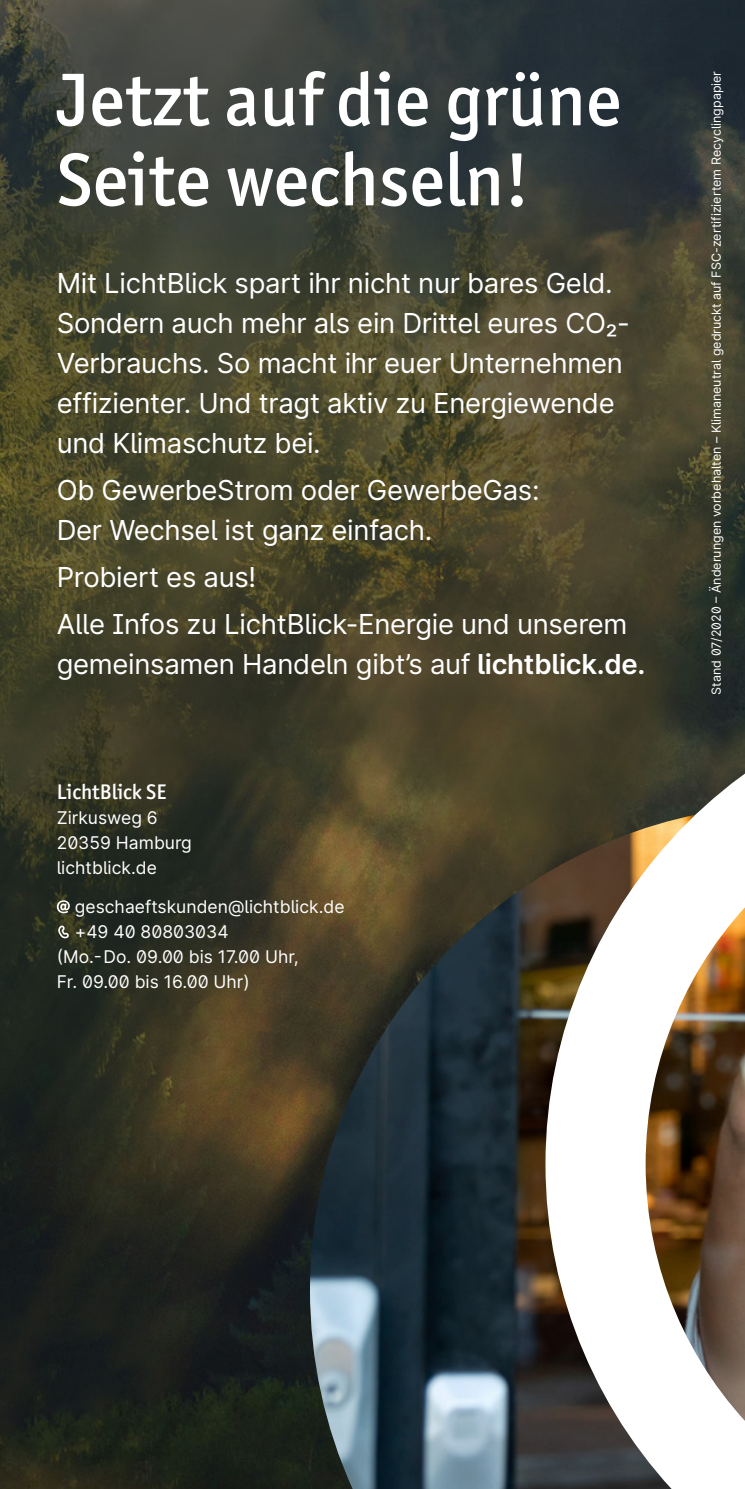
<style>
.page{position:relative;width:745px;height:1489px;background:#fff}
.page>*{position:absolute;margin:0;border:0;box-sizing:border-box;transform-origin:0 0}
.t1{font:500 75px/80px "Officina Sans ITC Std";color:#fff}
.t2{font:27.5px/40px "Inter";letter-spacing:-.01em;color:#fff}
.t3{font:500 21.25px "Officina Sans ITC Std";color:#fff}
.t4{font:17.5px/25px "Inter";color:#fff}
.t5{font:12.5px "Inter";color:#fff}
.s1{font-weight:600}
</style>
<div class="page">
<img style="left:0;top:0;width:744px;height:1488px">
<svg style="left:57px;top:900px;width:13px;height:13px"></svg>
<svg style="left:58px;top:925px;width:11px;height:13px"></svg>
<img style="left:310px;top:807px;width:235px;height:681px">
<svg style="left:545px;top:680px;width:199px;height:808px"></svg>
<p class="t1" style="left:57px;top:60px;width:565px">Jetzt auf die grüne<br>Seite wechseln!</p>
<p class="t5" style="left:706px;top:694px;width:625px;rotate:-90deg">Stand 07/2020 – Änderungen vorbehalten – Klimaneutral gedruckt auf FSC-zertifiziertem Recyclingpapier</p>
<p class="t2" style="left:57px;top:262px;width:574px">Mit LichtBlick spart ihr nicht nur bares Geld.<br>Sondern auch mehr als ein Drittel eures CO₂- Verbrauchs. So macht ihr euer Unternehmen effizienter. Und tragt aktiv zu Energiewende und Klimaschutz bei.</p>
<p class="t2" style="left:57px;top:469px;width:484px">Ob GewerbeStrom oder GewerbeGas:<br>Der Wechsel ist ganz einfach.</p>
<p class="t2" style="left:57px;top:556px;width:201px">Probiert es aus!</p>
<p class="t2" style="left:57px;top:603px;width:590px">Alle Infos zu LichtBlick-Energie und unserem gemeinsamen Handeln gibt’s auf <span class="s1">lichtblick.de.</span></p>
<p class="t3" style="left:57px;top:779px;width:111px">LichtBlick SE</p>
<p class="t4" style="left:57px;top:804px;width:137px">Zirkusweg 6<br>20359 Hamburg lichtblick.de</p>
<p class="t4" style="left:75px;top:894px;width:271px">geschaeftskunden@lichtblick.de</p>
<p class="t4" style="left:75px;top:919px;width:155px">+49 40 80803034</p>
<p class="t4" style="left:57px;top:944px;width:243px">(Mo.-Do. 09.00 bis 17.00 Uhr,</p>
<p class="t4" style="left:57px;top:969px;width:194px">Fr. 09.00 bis 16.00 Uhr)</p>
</div>
